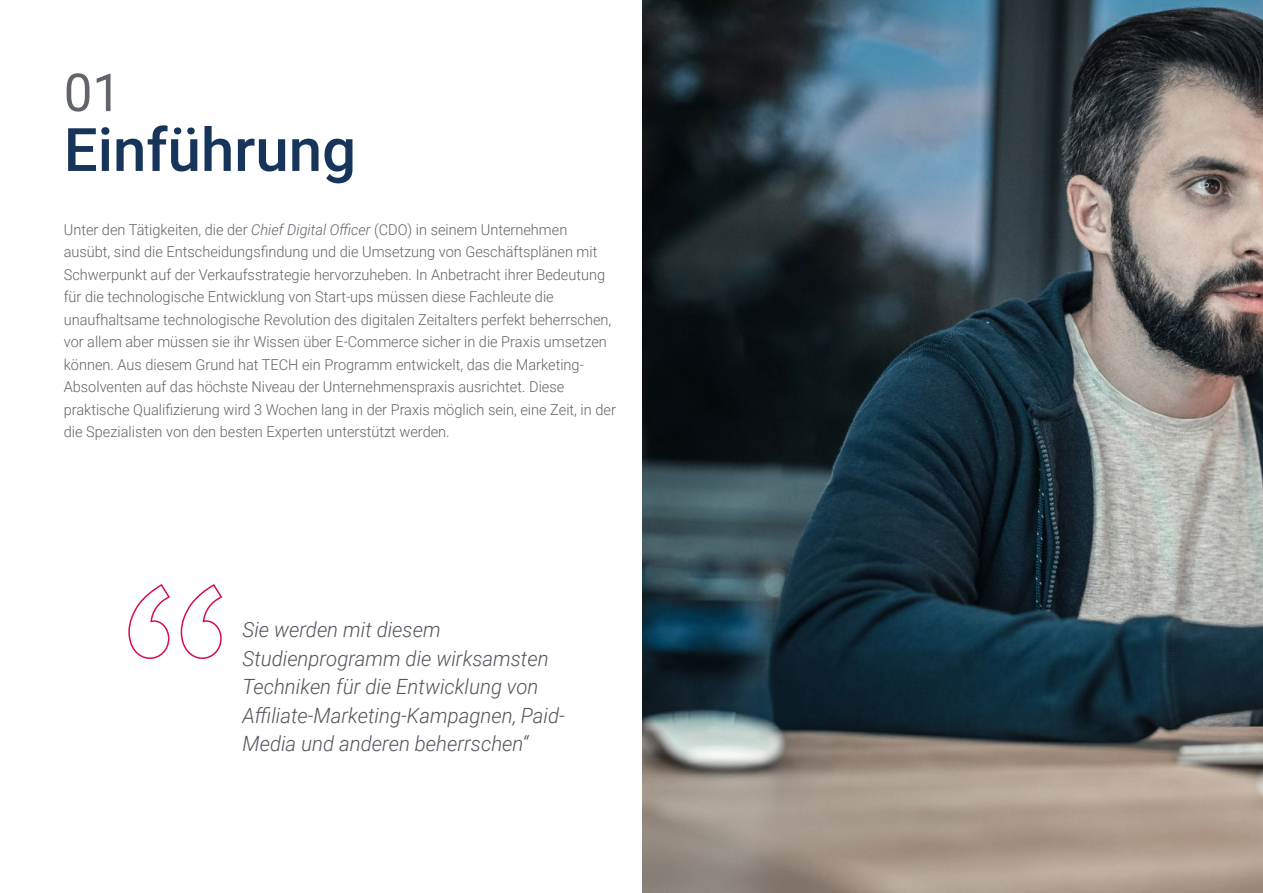
<style>
.page{position:relative;width:1263px;height:893px;background:#fff}
.page>*{position:absolute;margin:0;border:0;box-sizing:border-box;transform-origin:0 0}
.t1{font:500 60px "Roboto";color:#17355b}
.t2{font:52.5px "Roboto";color:#61646a}
.t3{font:italic 300 21px/28.5px "Roboto";color:#52555b}
.t4{font:300 15px/22.5px "Roboto";color:#61646a}
.s1{font-style:italic}
</style>
<div class="page">
<svg style="left:128px;top:584px;width:95px;height:75px"></svg>
<img style="left:642px;top:0;width:621px;height:893px">
<h2 class="t2" style="left:64px;top:56px;width:59px">01</h2>
<h1 class="t1" style="left:64px;top:108px;width:294px">Einführung</h1>
<p class="t4" style="left:64px;top:217px;width:554px">Unter den Tätigkeiten, die der <span class="s1">Chief Digital Officer</span> (CDO) in seinem Unternehmen ausübt, sind die Entscheidungsfindung und die Umsetzung von Geschäftsplänen mit Schwerpunkt auf der Verkaufsstrategie hervorzuheben. In Anbetracht ihrer Bedeutung für die technologische Entwicklung von Start-ups müssen diese Fachleute die unaufhaltsame technologische Revolution des digitalen Zeitalters perfekt beherrschen, vor allem aber müssen sie ihr Wissen über E-Commerce sicher in die Praxis umsetzen können. Aus diesem Grund hat TECH ein Programm entwickelt, das die Marketing-Absolventen auf das höchste Niveau der Unternehmenspraxis ausrichtet. Diese praktische Qualifizierung wird 3 Wochen lang in der Praxis möglich sein, eine Zeit, in der die Spezialisten von den besten Experten unterstützt werden.</p>
<h3 class="t3" style="left:242px;top:615px;width:324px">Sie werden mit diesem<br>Studienprogramm die wirksamsten<br>Techniken für die Entwicklung von<br>Affiliate-Marketing-Kampagnen, Paid-<br>Media und anderen beherrschen“</h3>
</div>
